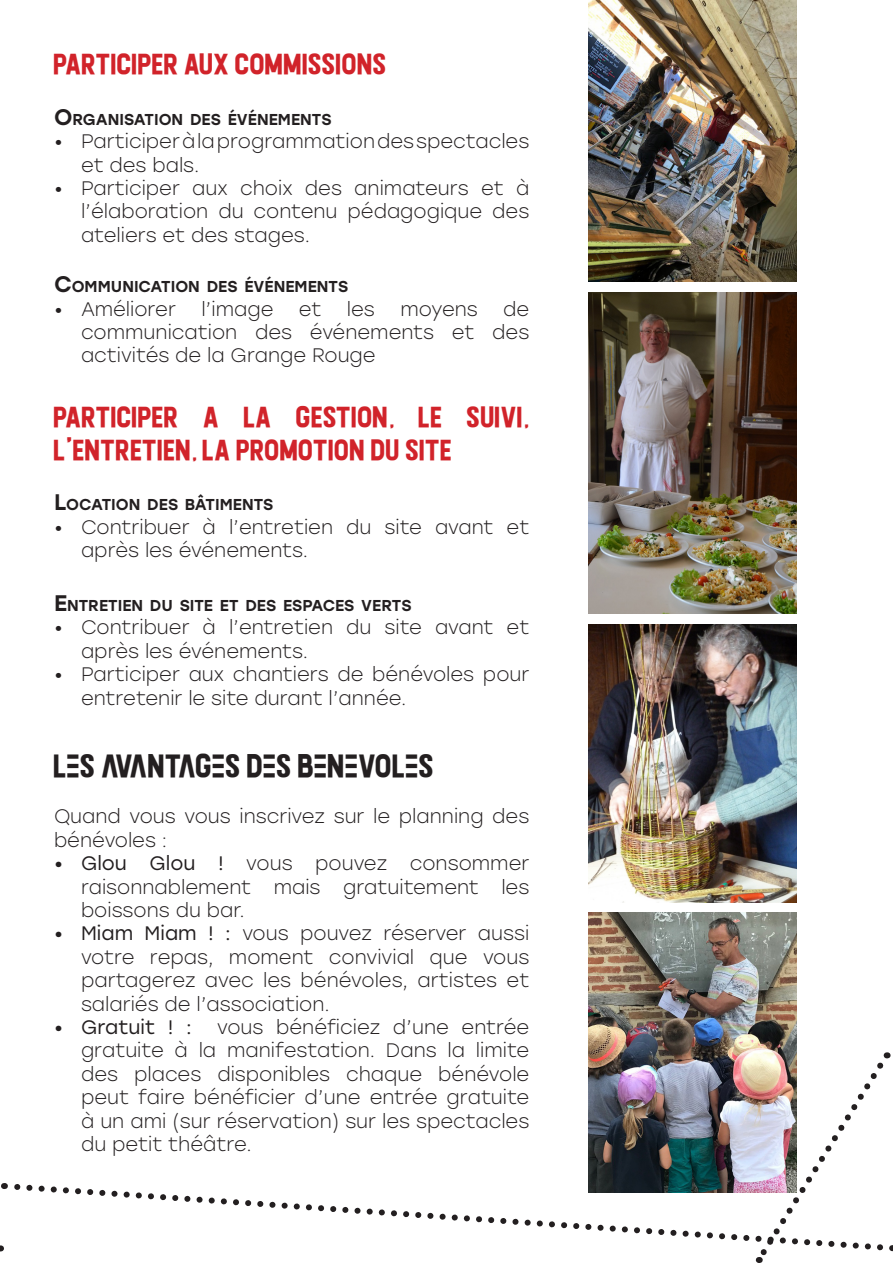
<style>
.page{position:relative;width:893px;height:1263px;background:#fff}
.page>*{position:absolute;margin:0;border:0;box-sizing:border-box;transform-origin:0 0}
.t1{font:700 30px "Calvier";color:#231f20}
.t2{font:700 27px/32.4px "Calvier";color:#d1232a}
.t3{font:300 19.5px/23.4px "Stolzl";color:#231f20}
.t4{font:19.5px "Stolzl";color:#231f20}
.t5{font:500 15.75px "Stolzl";color:#231f20}
.s1{font-size:22.5px}
.s2{font-weight:400}
</style>
<div class="page">
<svg style="left:5px;top:1183px;width:745px;height:58px"></svg>
<svg style="left:755px;top:1052px;width:138px;height:211px"></svg>
<svg style="left:1px;top:1183px;width:4px;height:6px"></svg>
<img style="left:588px;top:0;width:209px;height:281px">
<img style="left:588px;top:292px;width:209px;height:321px">
<img style="left:588px;top:624px;width:209px;height:278px">
<img style="left:588px;top:912px;width:209px;height:281px">
<p class="t2" style="left:54px;top:48px;width:335px">PARTICIPER AUX COMMISSIONS</p>
<p class="t5" style="left:54px;top:108px;width:279px"><span class="s1">O</span>RGANISATION DES ÉVÉNEMENTS</p>
<p class="t3" style="left:81px;top:129px;width:450px;text-indent:-27px">• Participer à la programmation des spectacles et des bals.</p>
<p class="t3" style="left:81px;top:176px;width:450px;text-align:justify;text-indent:-27px">• Participer aux choix des animateurs et à l’élaboration du contenu pédagogique des ateliers et des stages.</p>
<p class="t5" style="left:54px;top:275px;width:296px"><span class="s1">C</span>OMMUNICATION DES ÉVÉNEMENTS</p>
<p class="t3" style="left:54px;top:296px;width:124px">• Améliorer</p>
<p class="t3" style="left:201px;top:296px;width:74px">l’image</p>
<p class="t3" style="left:299px;top:296px;width:24px">et</p>
<p class="t3" style="left:347px;top:296px;width:29px">les</p>
<p class="t3" style="left:400px;top:296px;width:79px">moyens</p>
<p class="t3" style="left:81px;top:296px;width:450px;text-align:justify;text-indent:422px">de communication des événements et des activités de la Grange Rouge</p>
<p class="t2" style="left:54px;top:400px;width:477px">PARTICIPER A LA GESTION, LE SUIVI,<br>L’ENTRETIEN, LA PROMOTION DU SITE</p>
<p class="t5" style="left:54px;top:493px;width:221px"><span class="s1">L</span>OCATION DES BÂTIMENTS</p>
<p class="t3" style="left:81px;top:514px;width:450px;text-indent:-27px">• Contribuer à l’entretien du site avant et après les événements.</p>
<p class="t5" style="left:54px;top:594px;width:359px"><span class="s1">E</span>NTRETIEN DU SITE ET DES ESPACES VERTS</p>
<p class="t3" style="left:81px;top:615px;width:450px;text-indent:-27px">• Contribuer à l’entretien du site avant et après les événements.</p>
<p class="t3" style="left:81px;top:662px;width:450px;text-indent:-27px">• Participer aux chantiers de bénévoles pour entretenir le site durant l’année.</p>
<p class="t1" style="left:54px;top:746px;width:382px">LES AVANTAGES DES BENEVOLES</p>
<p class="t3" style="left:54px;top:804px;width:477px">Quand vous vous inscrivez sur le planning des bénévoles :</p>
<p class="t3" style="left:81px;top:851px;width:450px;text-align:justify;text-indent:-27px"><span class="s2">• Glou Glou !</span> vous pouvez consommer raisonnablement mais gratuitement les boissons du bar.</p>
<p class="t3" style="left:81px;top:921px;width:450px;text-align:justify;text-indent:-27px"><span class="s2">• Miam Miam ! :</span> vous pouvez réserver aussi votre repas, moment convivial que vous partagerez avec les bénévoles, artistes et salariés de l’association.</p>
<p class="t4" style="left:54px;top:1013px;width:139px">• Gratuit ! :</p>
<p class="t3" style="left:81px;top:1015px;width:450px;text-align:justify;text-indent:136px">vous bénéficiez d’une entrée gratuite à la manifestation. Dans la limite des places disponibles chaque bénévole peut faire bénéficier d’une entrée gratuite à un ami (sur réservation) sur les spectacles du petit théâtre.</p>
</div>
